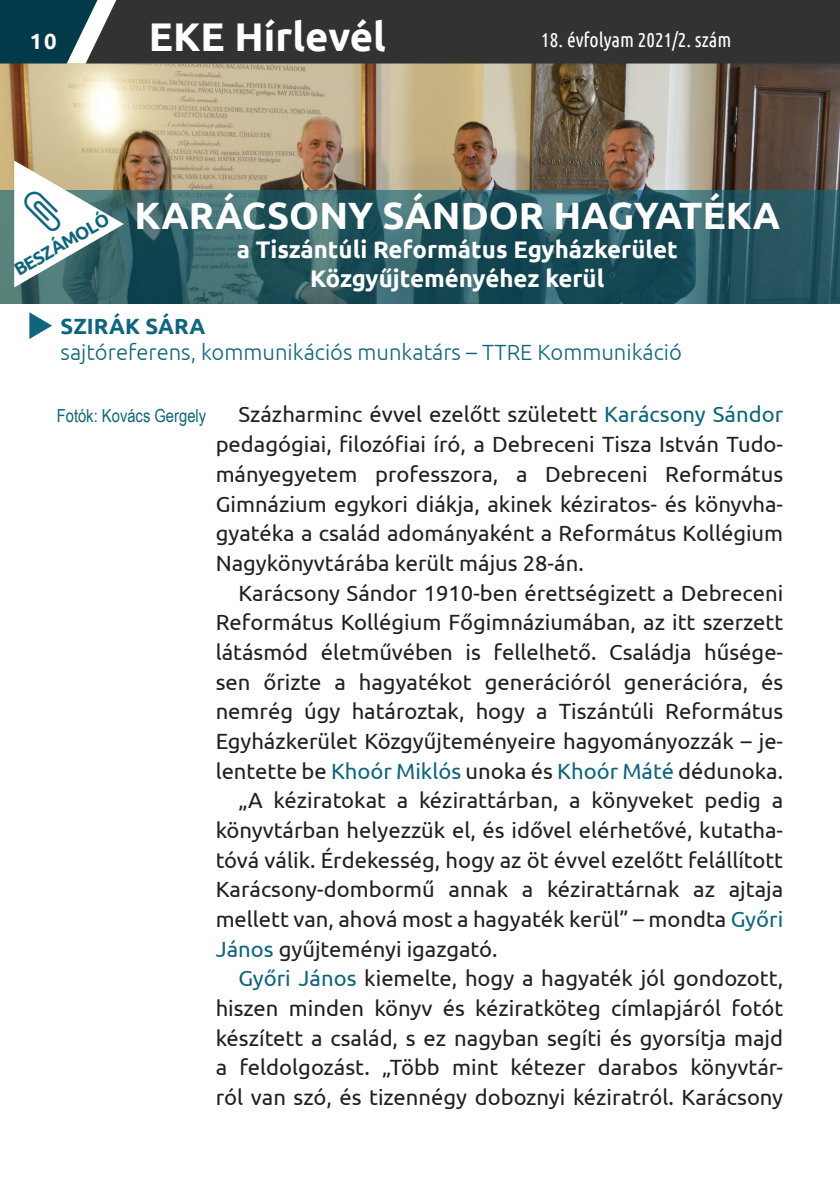
<style>
.page{position:relative;width:840px;height:1191px;background:#fff}
.page>*{position:absolute;margin:0;border:0;box-sizing:border-box;transform-origin:0 0}
.t1{font:700 40px "Ubuntu";color:#fff}
.EKE_cím{font:700 38px "Ubuntu";color:#fff}
.EKE_cím_al{font:700 24px "Ubuntu";color:#fff}
.EKE_alap{font:22px/29.6px "Ubuntu";color:#231f20;text-align:justify}
.Eke_titulus{font:300 22px "Ubuntu";color:#0f657b}
.EKE_szerzo{font:700 22px "Ubuntu";color:#0f657b}
.t2{font:700 22px "Ubuntu";color:#fff}
.t3{font:20px "Ubuntu Condensed";color:#fff}
.Lábjegyzet{font:18px "Arial Narrow";color:#0f657b}
.Lábjegyzet-2{font:700 18px "Ubuntu";color:#0f657b}
.s1{color:#0f657b}
</style>
<div class="page">
<img style="left:0;top:63px;width:839px;height:127px">
<div style="left:207px;top:0;width:632px;height:63px;background:#323232"></div>
<svg style="left:0;top:0;width:207px;height:63px;background:#31474d"></svg>
<svg style="left:0;top:190px;width:839px;height:114px;background:#2a5a62"></svg>
<svg style="left:29px;top:312px;width:23px;height:27px"></svg>
<svg style="left:14px;top:161px;width:110px;height:126px"></svg>
<p class="t2" style="left:30px;top:28px;width:28px">10</p>
<h1 class="t1" style="left:149px;top:12px;width:238px">EKE Hírlevél</h1>
<p class="t3" style="left:541px;top:28px;width:192px">18. évfolyam 2021/2. szám</p>
<p class="Lábjegyzet-2" style="left:10px;top:261px;width:108px;rotate:-30deg">BESZÁMOLÓ</p>
<p class="EKE_cím" style="left:134px;top:193px;width:646px">KARÁCSONY SÁNDOR HAGYATÉKA</p>
<p class="EKE_cím_al" style="left:236px;top:235px;width:442px">a Tiszántúli Református Egyházkerület</p>
<p class="EKE_cím_al" style="left:310px;top:264px;width:295px">Közgyűjteményéhez kerül</p>
<p class="EKE_szerzo" style="left:61px;top:312px;width:146px">SZIRÁK SÁRA</p>
<p class="Eke_titulus" style="left:61px;top:339px;width:622px">sajtóreferens, kommunikációs munkatárs – TTRE Kommunikáció</p>
<p class="Lábjegyzet" style="left:57px;top:403px;width:151px">Fotók: Kovács Gergely</p>
<p class="EKE_alap" style="left:215px;top:399px;width:568px;text-indent:23px">Százharminc évvel ezelőtt született <span class="s1">Karácsony Sándor </span>pedagógiai, filozófiai író, a Debreceni Tisza István Tudo&shy;mányegyetem professzora, a Debreceni Református Gimnázium egykori diákja, akinek kéziratos- és könyvha&shy;gyatéka a család adományaként a Református Kollégium Nagykönyvtárába került május 28-án.</p>
<p class="EKE_alap" style="left:215px;top:577px;width:568px;text-indent:23px">Karácsony Sándor 1910-ben érettségizett a Debreceni Református Kollégium Főgimnáziumában, az itt szerzett látásmód életművében is fellelhető. Családja hűsége&shy;sen őrizte a hagyatékot generációról generációra, és nemrég úgy határoztak, hogy a Tiszántúli Református Egyházkerület Közgyűjteményeire hagyományozzák – je&shy;lentette be <span class="s1">Khoór Miklós</span> unoka és <span class="s1">Khoór Máté</span> dédunoka.</p>
<p class="EKE_alap" style="left:215px;top:785px;width:568px;text-indent:23px">„A kéziratokat a kézirattárban, a könyveket pedig a könyvtárban helyezzük el, és idővel elérhetővé, kutatha&shy;tóvá válik. Érdekesség, hogy az öt évvel ezelőtt felállított Karácsony-dombormű annak a kézirattárnak az ajtaja mellett van, ahová most a hagyaték kerül” – mondta <span class="s1">Győri János</span> gyűjteményi igazgató.</p>
<p class="EKE_alap" style="left:215px;top:963px;width:568px;text-indent:23px"><span class="s1">Győri János</span> kiemelte, hogy a hagyaték jól gondozott, hiszen minden könyv és kéziratköteg címlapjáról fotót készített a család, s ez nagyban segíti és gyorsítja majd a feldolgozást. „Több mint kétezer darabos könyvtár&shy;ról van szó, és tizennégy doboznyi kéziratról. Karácsony</p>
</div>
